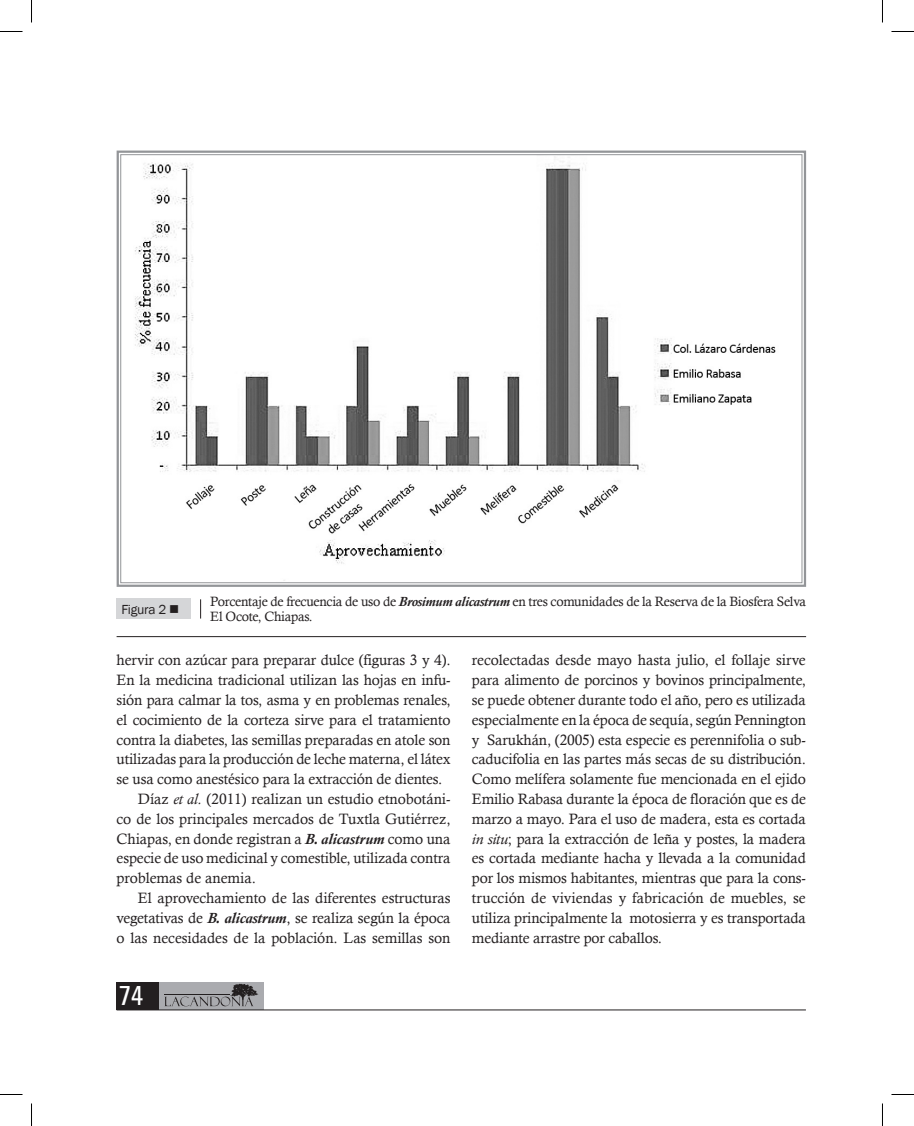
<style>
.page{position:relative;width:914px;height:1126px;background:#fff}
.page>*{position:absolute;margin:0;border:0;box-sizing:border-box;transform-origin:0 0}
.t1{font:condensed 27px "Univers";color:#fff}
.t2{font:15px/19.8px "Calisto";letter-spacing:-.01em;color:#231f20;text-align:justify}
.t3{font:13.5px/15px "Calisto";letter-spacing:-.02em;color:#231f20}
.t4{font:13.5px "Franklin Gothic";letter-spacing:-.02em;color:#231f20}
.s1{font-weight:700;font-style:italic}
.s2{font-style:italic}
</style>
<div class="page">
<div style="left:117px;top:982px;width:147px;height:28px;background:#aaabaf"></div>
<div style="left:117px;top:982px;width:42px;height:28px;background:#231f20"></div>
<hr style="left:117px;top:1010px;width:688px;height:1px;background:#231f20">
<svg style="left:164px;top:984px;width:94px;height:22px"></svg>
<svg style="left:116px;top:150px;width:691px;height:437px"></svg>
<div style="left:117px;top:599px;width:74px;height:20px;background:#d5d6d8"></div>
<svg style="left:200px;top:599px;width:1px;height:20px"></svg>
<hr style="left:117px;top:636px;width:689px;height:1px;background:#231f20">
<svg style="left:0;top:31px;width:22px;height:1px"></svg>
<svg style="left:891px;top:31px;width:22px;height:1px"></svg>
<svg style="left:0;top:1094px;width:22px;height:1px"></svg>
<svg style="left:891px;top:1094px;width:22px;height:1px"></svg>
<svg style="left:31px;top:0;width:1px;height:22px"></svg>
<svg style="left:31px;top:1103px;width:1px;height:23px"></svg>
<svg style="left:882px;top:0;width:1px;height:22px"></svg>
<svg style="left:882px;top:1103px;width:1px;height:23px"></svg>
<p class="t4" style="left:121px;top:602px;width:59px">Figura 2 ■</p>
<p class="t3" style="left:210px;top:594px;width:597px">Porcentaje de frecuencia de uso de <span class="s1">Brosimum alicastrum</span> en tres comunidades de la Reserva de la Biosfera Selva<br>El Ocote, Chiapas.</p>
<p class="t2" style="left:117px;top:650px;width:335px">hervir con azúcar para preparar dulce (figuras 3 y 4).</p>
<p class="t2" style="left:117px;top:670px;width:335px">En la medicina tradicional utilizan las hojas en infu-</p>
<p class="t2" style="left:117px;top:690px;width:335px">sión para calmar la tos, asma y en problemas renales,</p>
<p class="t2" style="left:117px;top:710px;width:335px">el cocimiento de la corteza sirve para el tratamiento</p>
<p class="t2" style="left:117px;top:729px;width:335px">contra la diabetes, las semillas preparadas en atole son</p>
<p class="t2" style="left:117px;top:749px;width:335px">utilizadas para la producción de leche materna, el látex</p>
<p class="t2" style="left:117px;top:769px;width:327px">se usa como anestésico para la extracción de dientes.</p>
<p class="t2" style="left:138px;top:789px;width:314px">Díaz <span class="s2">et al.</span> (2011) realizan un estudio etnobotáni-</p>
<p class="t2" style="left:117px;top:809px;width:335px">co de los principales mercados de Tuxtla Gutiérrez,</p>
<p class="t2" style="left:117px;top:828px;width:335px">Chiapas, en donde registran a <span class="s1">B. alicastrum</span> como una</p>
<p class="t2" style="left:117px;top:848px;width:335px">especie de uso medicinal y comestible, utilizada contra</p>
<p class="t2" style="left:117px;top:868px;width:141px">problemas de anemia.</p>
<p class="t2" style="left:138px;top:888px;width:314px">El aprovechamiento de las diferentes estructuras</p>
<p class="t2" style="left:117px;top:908px;width:335px">vegetativas de <span class="s1">B. alicastrum</span>, se realiza según la época</p>
<p class="t2" style="left:117px;top:927px;width:335px">o las necesidades de la población. Las semillas son</p>
<h1 class="t1" style="left:119px;top:978px;width:25px">74</h1>
<p class="t2" style="left:472px;top:650px;width:335px">recolectadas desde mayo hasta julio, el follaje sirve para alimento de porcinos y bovinos principalmente, se puede obtener durante todo el año, pero es utilizada especialmente en la época de sequía, según Pennington y Sarukhán, (2005) esta especie es perennifolia o sub&shy;caducifolia en las partes más secas de su distribución.<br>Como melífera solamente fue mencionada en el ejido Emilio Rabasa durante la época de floración que es de marzo a mayo. Para el uso de madera, esta es cortada <span class="s2">in situ</span>; para la extracción de leña y postes, la madera es cortada mediante hacha y llevada a la comunidad por los mismos habitantes, mientras que para la cons&shy;trucción de viviendas y fabricación de muebles, se utiliza principalmente la motosierra y es transportada mediante arrastre por caballos.</p>
</div>
